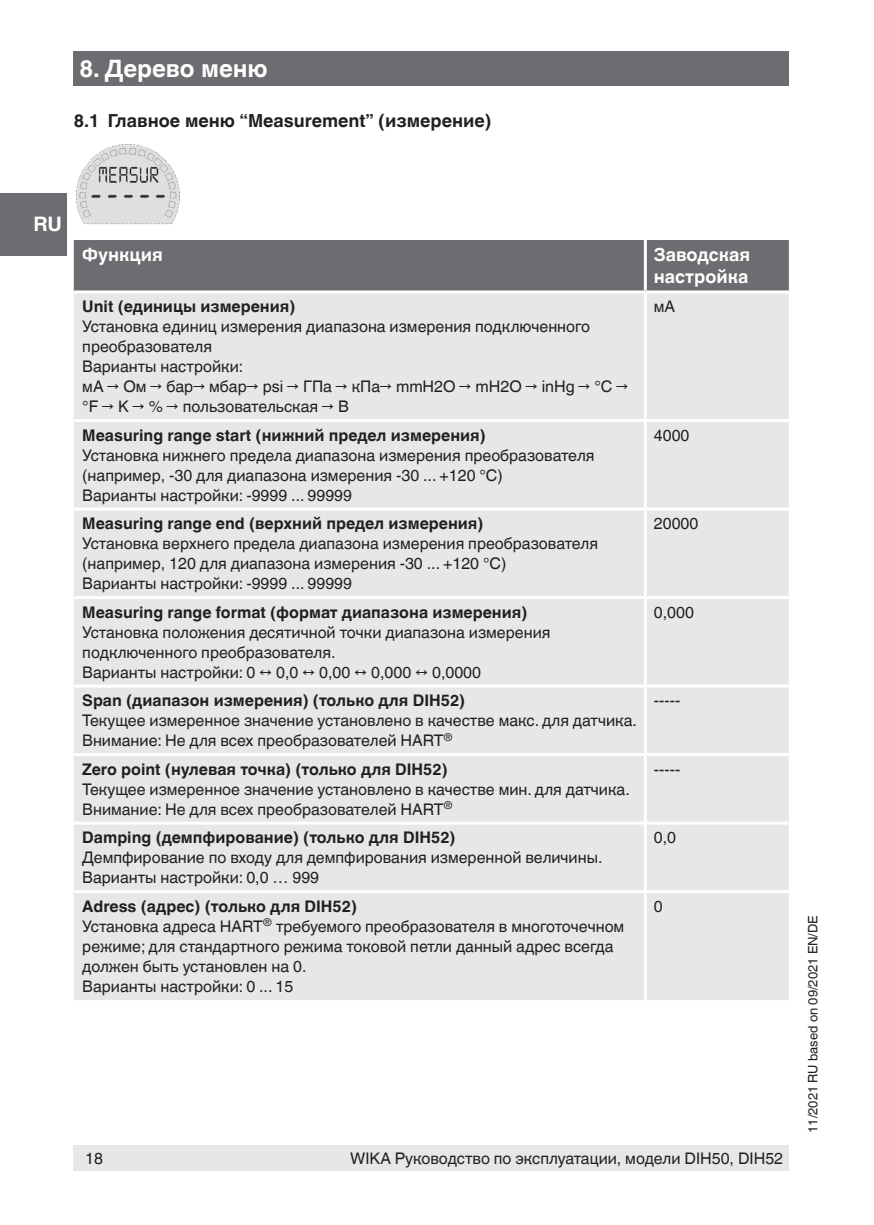
<style>
.page{position:relative;width:874px;height:1225px;background:#fff}
.page>*{position:absolute;margin:0;border:0;box-sizing:border-box;transform-origin:0 0}
.t1{font:700 24px "Helvetica World";color:#fff}
.t2{font:700 20px "Helvetica World";color:#fff}
.t3{font:700 18px "Helvetica World";color:#231f20}
.t4{font:700 18px/22px "Helvetica World";color:#fff}
.t5{font:16px/20px "Helvetica World";color:#231f20}
.t6{font:700 16px "Helvetica World";color:#231f20}
.t7{font:13px "Helvetica World";color:#231f20}
.s1{font-weight:700}
</style>
<div class="page">
<div style="left:74px;top:1145px;width:714px;height:26px;background:#e6e7e9"></div>
<div style="left:74px;top:51px;width:714px;height:34px;background:#6c6d70"></div>
<div style="left:0;top:193px;width:66px;height:62px;background:#6c6d70"></div>
<div style="left:74px;top:240px;width:714px;height:50px;background:#6c6d70"></div>
<div style="left:74px;top:293px;width:714px;height:707px;background:#e6e7e9"></div>
<hr style="left:643px;top:240px;width:3px;height:50px;background:#fff">
<hr style="left:643px;top:293px;width:3px;height:126px;background:#fff">
<hr style="left:74px;top:419px;width:571px;height:3px;background:#fff">
<hr style="left:645px;top:419px;width:143px;height:3px;background:#fff">
<hr style="left:643px;top:422px;width:3px;height:85px;background:#fff">
<hr style="left:74px;top:507px;width:571px;height:3px;background:#fff">
<hr style="left:645px;top:507px;width:143px;height:3px;background:#fff">
<hr style="left:643px;top:510px;width:3px;height:86px;background:#fff">
<hr style="left:74px;top:596px;width:571px;height:3px;background:#fff">
<hr style="left:645px;top:596px;width:143px;height:3px;background:#fff">
<hr style="left:643px;top:599px;width:3px;height:85px;background:#fff">
<hr style="left:74px;top:684px;width:571px;height:3px;background:#fff">
<hr style="left:645px;top:684px;width:143px;height:3px;background:#fff">
<hr style="left:643px;top:687px;width:3px;height:66px;background:#fff">
<hr style="left:74px;top:753px;width:571px;height:3px;background:#fff">
<hr style="left:645px;top:753px;width:143px;height:3px;background:#fff">
<hr style="left:643px;top:756px;width:3px;height:65px;background:#fff">
<hr style="left:74px;top:821px;width:571px;height:3px;background:#fff">
<hr style="left:645px;top:821px;width:143px;height:3px;background:#fff">
<hr style="left:643px;top:824px;width:3px;height:66px;background:#fff">
<hr style="left:74px;top:890px;width:571px;height:3px;background:#fff">
<hr style="left:645px;top:890px;width:143px;height:3px;background:#fff">
<hr style="left:643px;top:893px;width:3px;height:107px;background:#fff">
<img style="left:76px;top:144px;width:104px;height:81px">
<h1 class="t1" style="left:79px;top:54px;width:190px">8. Дерево меню</h1>
<p class="t3" style="left:74px;top:110px;width:419px">8.1 Главное меню “Measurement” (измерение)</p>
<p class="t2" style="left:33px;top:213px;width:30px">RU</p>
<p class="t4" style="left:82px;top:244px;width:82px">Функция</p>
<p class="t4" style="left:653px;top:244px;width:98px">Заводская настройка</p>
<p class="t6" style="left:82px;top:297px;width:214px">Unit (единицы измерения)</p>
<p class="t5" style="left:82px;top:316px;width:547px">Установка единиц измерения диапазона измерения подключенного преобразователя<br>Варианты настройки:<br>мА → Ом → бар→ мбар→ psi → ГПа → кПа→ mmH2O → mH2O → inHg → °C → °F → K → % → пользовательская → В</p>
<p class="t5" style="left:653px;top:296px;width:23px">мА</p>
<p class="t6" style="left:82px;top:425px;width:405px">Measuring range start (нижний предел измерения)</p>
<p class="t5" style="left:82px;top:445px;width:513px">Установка нижнего предела диапазона измерения преобразователя (например, -30 для диапазона измерения -30 ... +120 °C)<br>Варианты настройки: -9999 ... 99999</p>
<p class="t6" style="left:82px;top:514px;width:402px">Measuring range end (верхний предел измерения)</p>
<p class="t5" style="left:82px;top:533px;width:517px">Установка верхнего предела диапазона измерения преобразователя (например, 120 для диапазона измерения -30 ... +120 °C)<br>Варианты настройки: -9999 ... 99999</p>
<p class="t6" style="left:82px;top:602px;width:446px">Measuring range format (формат диапазона измерения)</p>
<p class="t5" style="left:82px;top:622px;width:469px">Установка положения десятичной точки диапазона измерения подключенного преобразователя.<br>Варианты настройки: 0 ↔ 0,0 ↔ 0,00 ↔ 0,000 ↔ 0,0000</p>
<p class="t6" style="left:82px;top:691px;width:384px">Span (диапазон измерения) (только для DIH52)</p>
<p class="t5" style="left:82px;top:710px;width:556px">Текущее измеренное значение установлено в качестве макс. для датчика.<br>Внимание: Не для всех преобразователей HART<sup>®</sup></p>
<p class="t6" style="left:82px;top:759px;width:367px">Zero point (нулевая точка) (только для DIH52)</p>
<p class="t5" style="left:82px;top:779px;width:548px">Текущее измеренное значение установлено в качестве мин. для датчика.<br>Внимание: Не для всех преобразователей HART<sup>®</sup></p>
<p class="t6" style="left:82px;top:828px;width:374px">Damping (демпфирование) (только для DIH52)</p>
<p class="t5" style="left:82px;top:847px;width:521px">Демпфирование по входу для демпфирования измеренной величины.<br>Варианты настройки: 0,0 … 999</p>
<p class="t5" style="left:653px;top:425px;width:37px">4000</p>
<p class="t5" style="left:653px;top:513px;width:46px">20000</p>
<p class="t5" style="left:653px;top:602px;width:42px">0,000</p>
<p class="t5" style="left:653px;top:690px;width:28px">-----</p>
<p class="t5" style="left:653px;top:759px;width:28px">-----</p>
<p class="t5" style="left:653px;top:827px;width:24px">0,0</p>
<p class="t5" style="left:82px;top:896px;width:543px"><span class="s1">Adress (адрес) (только для DIH52)<br></span>Установка адреса HART<sup>®</sup> требуемого преобразователя в многоточечном режиме; для стандартного режима токовой петли данный адрес всегда должен быть установлен на 0.<br>Варианты настройки: 0 ... 15</p>
<p class="t5" style="left:653px;top:896px;width:10px">0</p>
<p class="t5" style="left:85px;top:1148px;width:19px">18</p>
<p class="t5" style="left:350px;top:1148px;width:434px">WIKA Руководство по эксплуатации, модели DIH50, DIH52</p>
<p class="t7" style="left:805px;top:1132px;width:219px;rotate:-90deg">11/2021 RU based on 09/2021 EN/DE</p>
</div>
